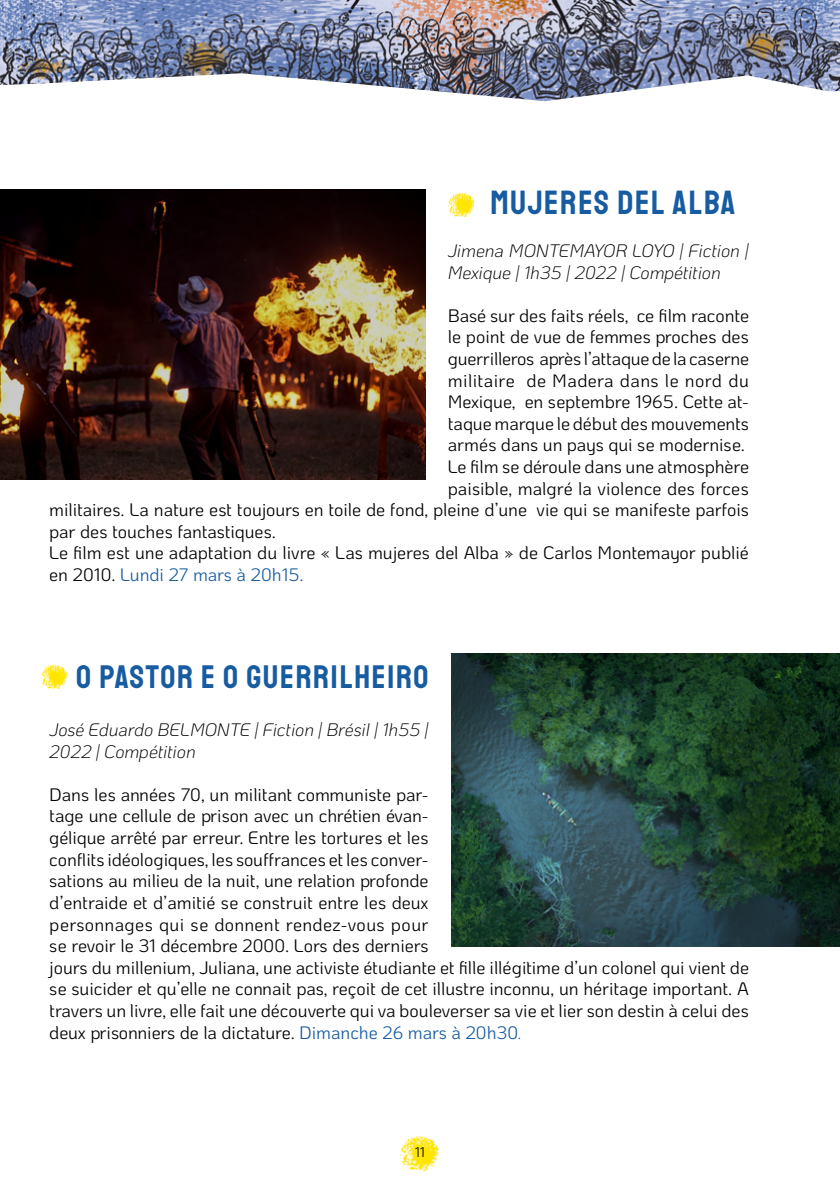
<style>
.page{position:relative;width:840px;height:1191px;background:#fff}
.page>*{position:absolute;margin:0;border:0;box-sizing:border-box;transform-origin:0 0}
.t1{font:34px "Staatliches";letter-spacing:.05em;color:#175ca1}
.t2{font:33px "Staatliches";letter-spacing:.05em;color:#175ca1}
.t3{font:18px/21.6px "Ko Ho";letter-spacing:-.005em;color:#000}
.t4{font:italic 300 18px/21.6px "Ko Ho";letter-spacing:-.005em;color:#000}
.t5{font:18px "Ko Ho";letter-spacing:.02em;color:#000}
.t6{font:18px "Ko Ho";letter-spacing:-.005em;color:#175ca1}
.t7{font:14px "Ko Ho";color:#000}
.s1{color:#000}
.s2{color:#175ca1}
.s3{font-weight:300;font-style:italic;color:#165ba0}
</style>
<div class="page">
<img style="left:400px;top:1135px;width:39px;height:36px">
<img style="left:0;top:0;width:839px;height:101px">
<img style="left:451px;top:653px;width:388px;height:293px">
<img style="left:447px;top:193px;width:26px;height:24px">
<img style="left:41px;top:665px;width:26px;height:23px">
<img style="left:0;top:190px;width:425px;height:290px">
<h1 class="t1" style="left:490px;top:180px;width:246px">MUJERES DEL ALBA</h1>
<p class="t4" style="left:447px;top:240px;width:302px">Jimena MONTEMAYOR LOYO | Fiction |<br>Mexique | 1h35 | 2022 | Compétition</p>
<p class="t3" style="left:447px;top:305px;width:302px">Basé sur des faits réels, ce film raconte</p>
<p class="t3" style="left:447px;top:326px;width:302px">le point de vue de femmes proches des</p>
<p class="t3" style="left:447px;top:348px;width:302px">guerrilleros après l’attaque de la caserne</p>
<p class="t5" style="left:447px;top:366px;width:302px">militaire de Madera dans le nord du</p>
<p class="t3" style="left:447px;top:391px;width:302px">Mexique, en septembre 1965. Cette at-</p>
<p class="t3" style="left:447px;top:413px;width:302px">taque marque le début des mouvements</p>
<p class="t3" style="left:447px;top:434px;width:298px">armés dans un pays qui se modernise.</p>
<p class="t3" style="left:447px;top:456px;width:302px">Le film se déroule dans une atmosphère</p>
<p class="t3" style="left:447px;top:478px;width:302px">paisible, malgré la violence des forces</p>
<p class="t3" style="left:49px;top:499px;width:700px">militaires. La nature est toujours en toile de fond, pleine d’une vie qui se manifeste parfois</p>
<p class="t3" style="left:49px;top:521px;width:228px">par des touches fantastiques.</p>
<p class="t3" style="left:49px;top:542px;width:700px">Le film est une adaptation du livre « Las mujeres del Alba » de Carlos Montemayor publié</p>
<p class="t6" style="left:49px;top:560px;width:256px"><span class="s1">en 2010.</span> Lundi 27 mars à 20h15.</p>
<h2 class="t2" style="left:76px;top:655px;width:353px">O PASTOR E O GUERRILHEIRO</h2>
<p class="t4" style="left:49px;top:719px;width:380px">José Eduardo BELMONTE | Fiction | Brésil | 1h55 |<br>2022 | Compétition</p>
<p class="t3" style="left:49px;top:784px;width:700px">Dans les années 70, un militant communiste par-<br>tage une cellule de prison avec un chrétien évan-<br>gélique arrêté par erreur. Entre les tortures et les<br>conflits idéologiques, les souffrances et les conver-<br>sations au milieu de la nuit, une relation profonde<br>d’entraide et d’amitié se construit entre les deux<br>personnages qui se donnent rendez-vous pour<br>se revoir le 31 décembre 2000. Lors des derniers<br>jours du millenium, Juliana, une activiste étudiante et fille illégitime d’un colonel qui vient de se suicider et qu’elle ne connait pas, reçoit de cet illustre inconnu, un héritage important. A travers un livre, elle fait une découverte qui va bouleverser sa vie et lier son destin à celui des deux prisonniers de la dictature. <span class="s2">Dimanche 26 mars à 20h30</span><span class="s3">.</span></p>
<p class="t7" style="left:414px;top:1141px;width:12px">11</p>
</div>
